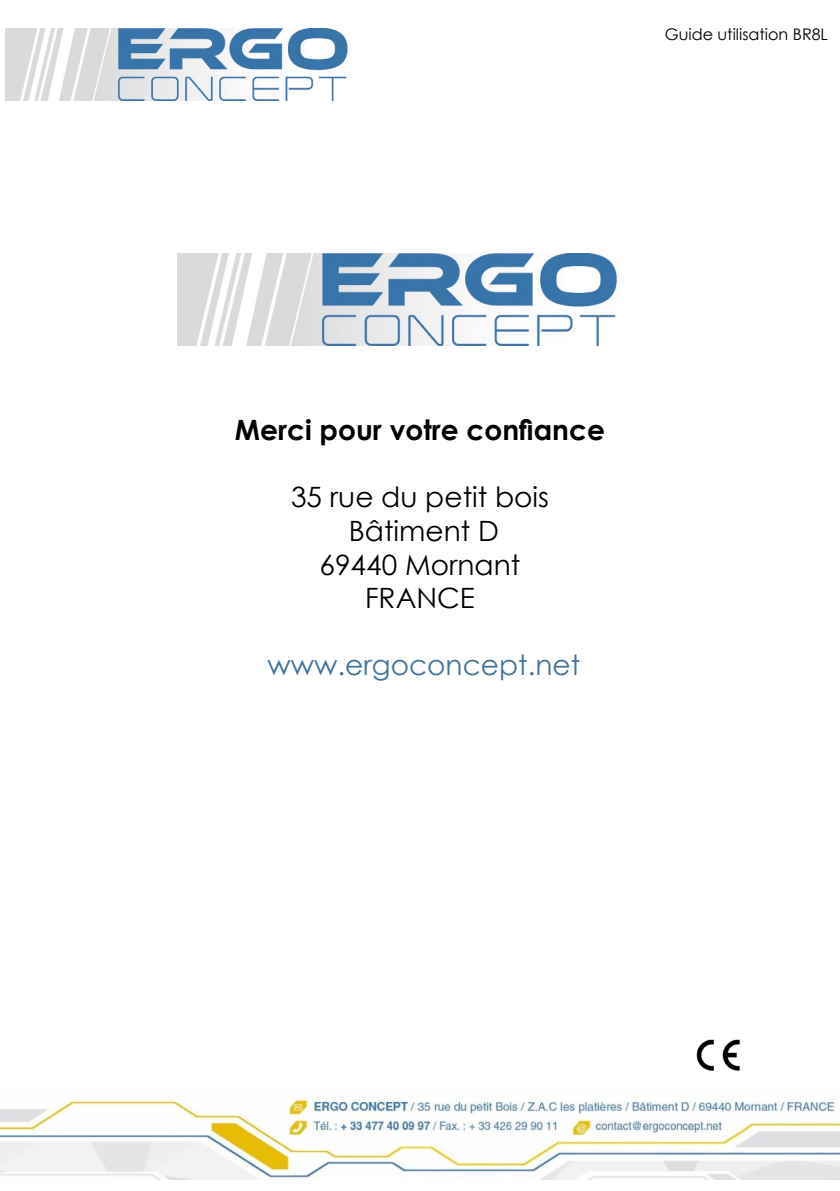
<style>
.page{position:relative;width:840px;height:1191px;background:#fff}
.page>*{position:absolute;margin:0;border:0;box-sizing:border-box;transform-origin:0 0}
.t1{font:28px/33.6px "Century Gothic";color:#000;text-align:center}
.t2{font:700 28px "Century Gothic";color:#000}
.t3{font:28px "Century Gothic";color:#43729d}
.t4{font:16px "Century Gothic";color:#000}
</style>
<div class="page">
<img style="left:177px;top:253px;width:441px;height:92px">
<img style="left:5px;top:28px;width:343px;height:72px">
<img style="left:696px;top:1039px;width:44px;height:32px">
<img style="left:0;top:1097px;width:839px;height:82px">
<p class="t4" style="left:664px;top:23px;width:165px">Guide utilisation BR8L</p>
<p class="t2" style="left:235px;top:409px;width:371px">Merci pour votre confiance</p>
<p class="t1" style="left:291px;top:480px;width:259px">35 rue du petit bois<br>Bâtiment D<br>69440 Mornant<br>FRANCE</p>
<p class="t3" style="left:267px;top:645px;width:314px">www.ergoconcept.net</p>
</div>
